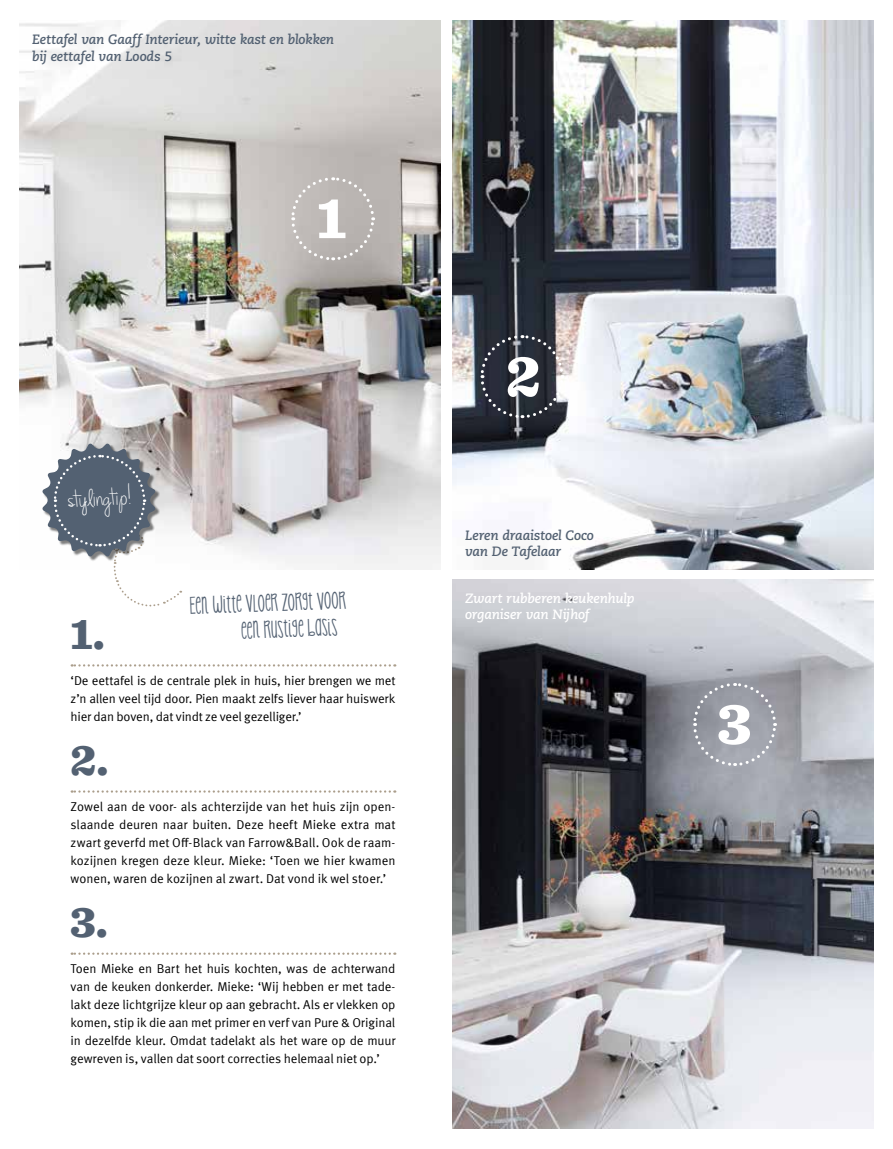
<style>
.page{position:relative;width:893px;height:1149px;background:#fff}
.page>*{position:absolute;margin:0;border:0;box-sizing:border-box;transform-origin:0 0}
.t1{font:900 60px "Sentinel";color:#fff}
.t2{font:900 45px "Sentinel";color:#536172}
.t3{font:19.65px/26.5px "KG Skinny Latte";color:#536172}
.t4{font:17.4px "DJBC Lyle Run";color:#fff}
.t5{font:italic 700 13.5px/16.5px "Caecilia LT Std";letter-spacing:-.015em;color:#536172}
.t6{font:italic 700 13.5px/16.5px "Caecilia LT Std";letter-spacing:-.02em;color:#fff}
.t7{font:12.75px/18px "Meta Offc Norm";letter-spacing:-.01em;color:#000;text-align:justify}
</style>
<div class="page">
<img style="left:452px;top:20px;width:421px;height:549px">
<img style="left:19px;top:20px;width:421px;height:549px">
<img style="left:452px;top:579px;width:421px;height:549px">
<svg style="left:290px;top:176px;width:86px;height:86px;background:#bdb8b5"></svg>
<svg style="left:479px;top:333px;width:86px;height:86px;background:#42454e"></svg>
<svg style="left:691px;top:681px;width:87px;height:86px;background:#9ea0a9"></svg>
<svg style="left:72px;top:664px;width:323px;height:2px"></svg>
<svg style="left:72px;top:790px;width:323px;height:2px"></svg>
<svg style="left:72px;top:952px;width:323px;height:2px"></svg>
<svg style="left:42px;top:443px;width:140px;height:164px"></svg>
<p class="t5" style="left:32px;top:32px;width:304px">Eettafel van Gaaff Interieur, witte kast en blokken bij eettafel van Loods 5</p>
<h3 class="t4" style="left:68px;top:491px;width:65px;rotate:-3deg">stylingtip!</h3>
<h1 class="t1" style="left:317px;top:170px;width:31px">1</h1>
<h3 class="t3" style="left:240px;top:590px;width:107px;text-indent:-50px;rotate:-2deg">Een witte vloer zorgt voor een rustige basis</h3>
<h2 class="t2" style="left:71px;top:597px;width:36px">1.</h2>
<p class="t7" style="left:71px;top:671px;width:326px">‘De eettafel is de centrale plek in huis, hier brengen we met z’n allen veel tijd door. Pien maakt zelfs liever haar huiswerk hier dan boven, dat vindt ze veel gezelliger.’</p>
<h2 class="t2" style="left:71px;top:723px;width:40px">2.</h2>
<p class="t7" style="left:71px;top:797px;width:326px">Zowel aan de voor- als achterzijde van het huis zijn open&shy;slaande deuren naar buiten. Deze heeft Mieke extra mat zwart geverfd met Off-Black van Farrow&amp;Ball. Ook de raam&shy;kozijnen kregen deze kleur. Mieke: ‘Toen we hier kwamen wonen, waren de kozijnen al zwart. Dat vond ik wel stoer.’</p>
<h2 class="t2" style="left:71px;top:885px;width:39px">3.</h2>
<p class="t7" style="left:71px;top:959px;width:326px">Toen Mieke en Bart het huis kochten, was de achterwand van de keuken donkerder. Mieke: ‘Wij hebben er met tade&shy;lakt deze lichtgrijze kleur op aan gebracht. Als er vlekken op komen, stip ik die aan met primer en verf van Pure &amp; Original in dezelfde kleur. Omdat tadelakt als het ware op de muur gewreven is, vallen dat soort correcties helemaal niet op.’</p>
<h1 class="t1" style="left:506px;top:328px;width:36px">2</h1>
<p class="t5" style="left:465px;top:527px;width:130px">Leren draaistoel Coco van De Tafelaar</p>
<p class="t6" style="left:465px;top:590px;width:171px">Zwart rubberen keukenhulp organiser van Nijhof</p>
<h1 class="t1" style="left:718px;top:675px;width:35px">3</h1>
</div>
